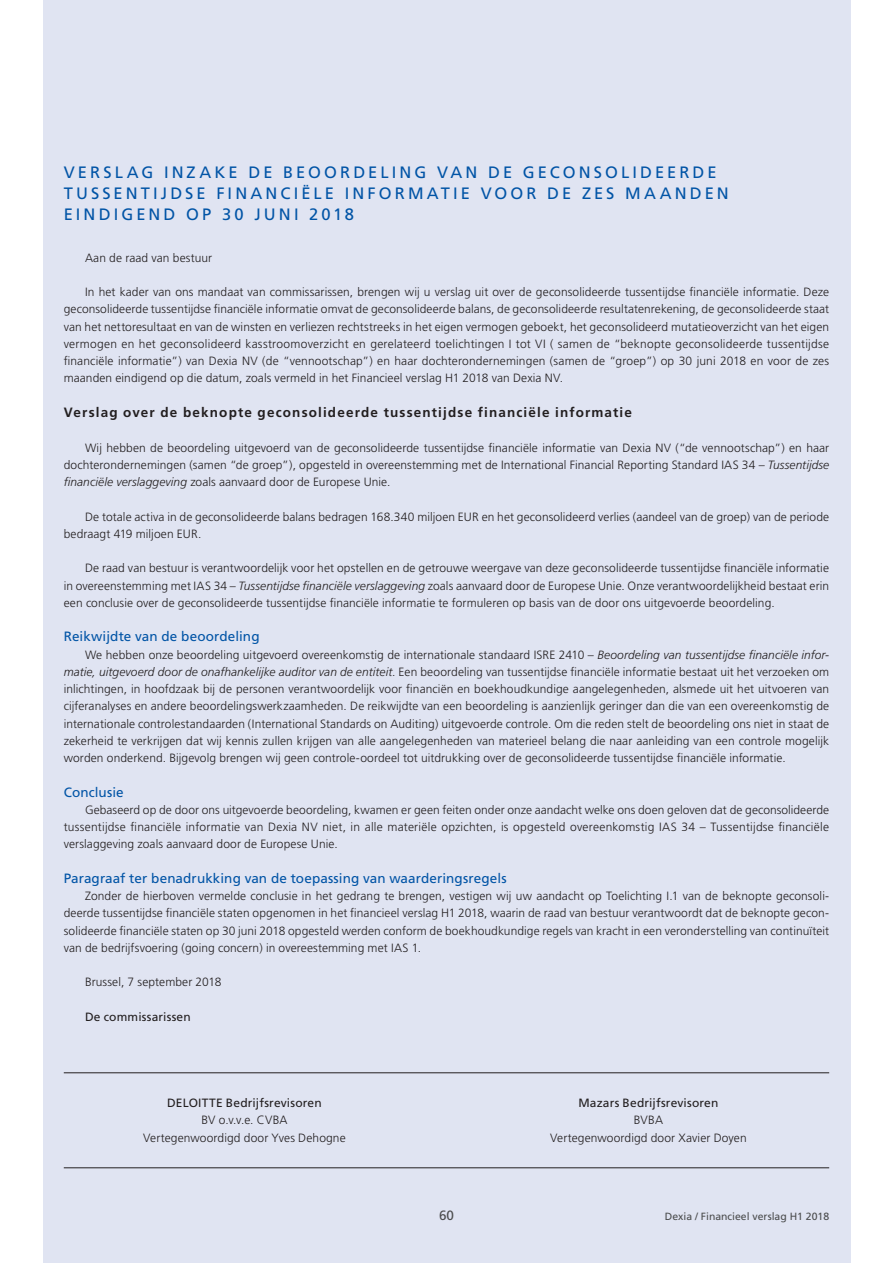
<style>
.page{position:relative;width:893px;height:1263px;background:#fff}
.page>*{position:absolute;margin:0;border:0;box-sizing:border-box;transform-origin:0 0}
.t1{font:16.5px/21px "Frutiger";letter-spacing:.185em;color:#0154a6}
.t2{font:13.5px "Frutiger";letter-spacing:.005em;color:#0154a6}
.t3{font:700 13.5px "Frutiger";letter-spacing:.085em;color:#231f20}
.t4{font:13.5px "Frutiger";color:#4b4c4d}
.t5{font:300 12px/17.2px "Frutiger";letter-spacing:.005em;color:#231f20;text-align:justify}
.t6{font:12px "Frutiger";letter-spacing:.015em;color:#231f20}
.t7{font:10.5px "Frutiger";color:#4b4c4d}
.s1{font-style:italic}
</style>
<div class="page">
<div style="left:43px;top:0;width:807px;height:1263px;background:#e0e4f2"></div>
<hr style="left:64px;top:1072px;width:765px;height:1px;background:#231f20">
<hr style="left:64px;top:1167px;width:765px;height:1px;background:#231f20">
<h1 class="t1" style="left:64px;top:161px;width:667px">VERSLAG INZAKE DE BEOORDELING VAN DE GECONSOLIDEERDE<br>TUSSENTIJDSE FINANCIËLE INFORMATIE VOOR DE ZES MAANDEN<br>EINDIGEND OP 30 JUNI 2018</h1>
<p class="t5" style="left:85px;top:249px;width:129px">Aan de raad van bestuur</p>
<p class="t5" style="left:64px;top:283px;width:767px;text-indent:21px">In het kader van ons mandaat van commissarissen, brengen wij u verslag uit over de geconsolideerde tussentijdse financiële informatie. Deze geconsolideerde tussentijdse financiële informatie omvat de geconsolideerde balans, de geconsolideerde resultatenrekening, de geconsolideerde staat van het nettoresultaat en van de winsten en verliezen rechtstreeks in het eigen vermogen geboekt, het geconsolideerd mutatieoverzicht van het eigen vermogen en het geconsolideerd kasstroomoverzicht en gerelateerd toelichtingen I tot VI ( samen de “beknopte geconsolideerde tussentijdse financiële informatie”) van Dexia NV (de “vennootschap”) en haar dochterondernemingen (samen de “groep”) op 30 juni 2018 en voor de zes maanden eindigend op die datum, zoals vermeld in het Financieel verslag H1 2018 van Dexia NV.</p>
<p class="t3" style="left:64px;top:404px;width:570px">Verslag over de beknopte geconsolideerde tussentijdse financiële informatie</p>
<p class="t5" style="left:64px;top:439px;width:767px;text-indent:21px">Wij hebben de beoordeling uitgevoerd van de geconsolideerde tussentijdse financiële informatie van Dexia NV (“de vennootschap”) en haar dochterondernemingen (samen “de groep”), opgesteld in overeenstemming met de International Financial Reporting Standard IAS 34 – <span class="s1">Tussentijdse financiële verslaggeving</span> zoals aanvaard door de Europese Unie.</p>
<p class="t5" style="left:64px;top:508px;width:767px;text-indent:21px">De totale activa in de geconsolideerde balans bedragen 168.340 miljoen EUR en het geconsolideerd verlies (aandeel van de groep) van de periode bedraagt 419 miljoen EUR.</p>
<p class="t5" style="left:64px;top:559px;width:767px;text-indent:21px">De raad van bestuur is verantwoordelijk voor het opstellen en de getrouwe weergave van deze geconsolideerde tussentijdse financiële informatie in overeenstemming met IAS 34 – <span class="s1">Tussentijdse financiële verslaggeving</span> zoals aanvaard door de Europese Unie. Onze verantwoordelijkheid bestaat erin een conclusie over de geconsolideerde tussentijdse financiële informatie te formuleren op basis van de door ons uitgevoerde beoordeling.</p>
<p class="t2" style="left:64px;top:629px;width:197px">Reikwijdte van de beoordeling</p>
<p class="t5" style="left:64px;top:646px;width:767px;text-indent:21px">We hebben onze beoordeling uitgevoerd overeenkomstig de internationale standaard ISRE 2410 – <span class="s1">Beoordeling van tussentijdse financiële infor&shy;matie, uitgevoerd door de onafhankelijke auditor van de entiteit</span>. Een beoordeling van tussentijdse financiële informatie bestaat uit het verzoeken om inlichtingen, in hoofdzaak bij de personen verantwoordelijk voor financiën en boekhoudkundige aangelegenheden, alsmede uit het uitvoeren van cijferanalyses en andere beoordelingswerkzaamheden. De reikwijdte van een beoordeling is aanzienlijk geringer dan die van een overeenkomstig de internationale controlestandaarden (International Standards on Auditing) uitgevoerde controle. Om die reden stelt de beoordeling ons niet in staat de zekerheid te verkrijgen dat wij kennis zullen krijgen van alle aangelegenheden van materieel belang die naar aanleiding van een controle mogelijk worden onderkend. Bijgevolg brengen wij geen controle-oordeel tot uitdrukking over de geconsolideerde tussentijdse financiële informatie.</p>
<p class="t2" style="left:64px;top:784px;width:62px">Conclusie</p>
<p class="t5" style="left:64px;top:801px;width:767px;text-indent:21px">Gebaseerd op de door ons uitgevoerde beoordeling, kwamen er geen feiten onder onze aandacht welke ons doen geloven dat de geconsolideerde tussentijdse financiële informatie van Dexia NV niet, in alle materiële opzichten, is opgesteld overeenkomstig IAS 34 – Tussentijdse financiële verslaggeving zoals aanvaard door de Europese Unie.</p>
<p class="t2" style="left:64px;top:870px;width:444px">Paragraaf ter benadrukking van de toepassing van waarderingsregels</p>
<p class="t5" style="left:64px;top:887px;width:767px;text-indent:21px">Zonder de hierboven vermelde conclusie in het gedrang te brengen, vestigen wij uw aandacht op Toelichting I.1 van de beknopte geconsoli&shy;deerde tussentijdse financiële staten opgenomen in het financieel verslag H1 2018, waarin de raad van bestuur verantwoordt dat de beknopte gecon&shy;solideerde financiële staten op 30 juni 2018 opgesteld werden conform de boekhoudkundige regels van kracht in een veronderstelling van continuïteit van de bedrijfsvoering (going concern) in overeestemming met IAS 1.</p>
<p class="t5" style="left:85px;top:973px;width:138px">Brussel, 7 september 2018</p>
<p class="t6" style="left:85px;top:1009px;width:107px">De commissarissen</p>
<p class="t6" style="left:167px;top:1096px;width:156px">DELOITTE Bedrijfsrevisoren</p>
<p class="t6" style="left:578px;top:1096px;width:142px">Mazars Bedrijfsrevisoren</p>
<p class="t5" style="left:202px;top:1111px;width:87px">BV o.v.v.e. CVBA</p>
<p class="t5" style="left:634px;top:1111px;width:31px">BVBA</p>
<p class="t5" style="left:143px;top:1129px;width:204px">Vertegenwoordigd door Yves Dehogne</p>
<p class="t5" style="left:550px;top:1129px;width:198px">Vertegenwoordigd door Xavier Doyen</p>
<p class="t4" style="left:439px;top:1208px;width:16px">60</p>
<p class="t7" style="left:665px;top:1210px;width:166px">Dexia / Financieel verslag H1 2018</p>
</div>
